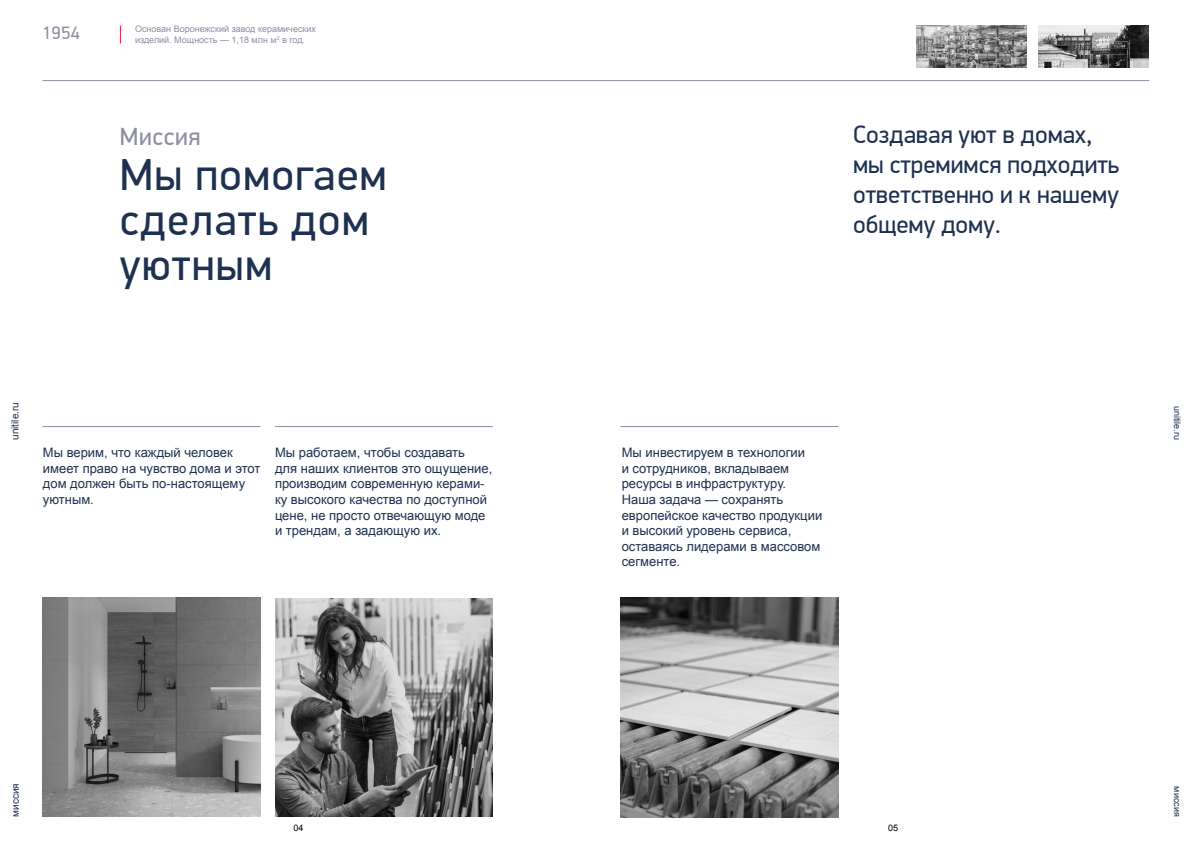
<style>
.page{position:relative;width:1191px;height:842px;background:#fff}
.page>*{position:absolute;margin:0;border:0;box-sizing:border-box;transform-origin:0 0}
.t1{font:45px/45px "PF Din Display Pro";letter-spacing:.025em;color:#1f3150}
.t2{font:25px/30px "PF Din Display Pro";color:#1f3150}
.t3{font:25px "PF Din Display Pro";letter-spacing:.025em;color:#8d8fa2}
.t4{font:18px "PF Din Display Pro";color:#8d8fa2}
.t5{font:13px/15.6px "Arial";color:#1f3150}
.t6{font:10px "Arial";color:#1f3150}
.t7{font:9px/10.8px "Arial";color:#8d8fa2}
.t8{font:9px "Arial";color:#1f3150}
.t9{font:9px "Arial";color:#000}
</style>
<div class="page">
<hr style="left:43px;top:80px;width:1106px;height:1px;background:#8d8fa2">
<img style="left:43px;top:598px;width:217px;height:219px">
<svg style="left:120px;top:26px;width:1px;height:17px"></svg>
<img style="left:620px;top:598px;width:219px;height:219px">
<hr style="left:43px;top:426px;width:217px;height:1px;background:#8d8fa2">
<hr style="left:275px;top:426px;width:218px;height:1px;background:#8d8fa2">
<hr style="left:620px;top:426px;width:218px;height:1px;background:#8d8fa2">
<img style="left:275px;top:598px;width:217px;height:218px">
<img style="left:1038px;top:26px;width:110px;height:41px">
<img style="left:916px;top:26px;width:110px;height:41px">
<h3 class="t4" style="left:43px;top:23px;width:39px">1954</h3>
<p class="t7" style="left:135px;top:24px;width:182px">Основан Воронежский завод керамических изделий. Мощность — 1,18 млн м<sup>2</sup> в год.</p>
<h2 class="t3" style="left:120px;top:122px;width:82px">Миссия</h2>
<h1 class="t1" style="left:120px;top:153px;width:268px">Мы помогаем сделать дом уютным</h1>
<h2 class="t2" style="left:853px;top:120px;width:267px">Cоздавая уют в домах, мы стремимся подходить ответственно и к нашему общему дому.</h2>
<p class="t6" style="left:8px;top:440px;width:39px;rotate:-90deg">unitile.ru</p>
<p class="t8" style="left:1183px;top:405px;width:36px;rotate:90deg">unitile.ru</p>
<p class="t5" style="left:275px;top:445px;width:219px">Мы работаем, чтобы создавать<br>для наших клиентов это ощущение, производим современную керами&shy;ку высокого качества по доступной цене, не просто отвечающую моде и трендам, а задающую их.</p>
<p class="t5" style="left:43px;top:445px;width:219px">Мы верим, что каждый человек имеет право на чувство дома и этот дом должен быть по-настоящему уютным.</p>
<p class="t5" style="left:622px;top:445px;width:202px">Мы инвестируем в технологии<br>и сотрудников, вкладываем ресурсы в инфраструктуру.<br>Наша задача — сохранять европейское качество продукции и высокий уровень сервиса, оставаясь лидерами в массовом сегменте.</p>
<p class="t6" style="left:9px;top:817px;width:35px;rotate:-90deg">миссия</p>
<p class="t9" style="left:293px;top:822px;width:12px">04</p>
<p class="t9" style="left:888px;top:822px;width:12px">05</p>
<p class="t8" style="left:1183px;top:786px;width:32px;rotate:90deg">миссия</p>
</div>
